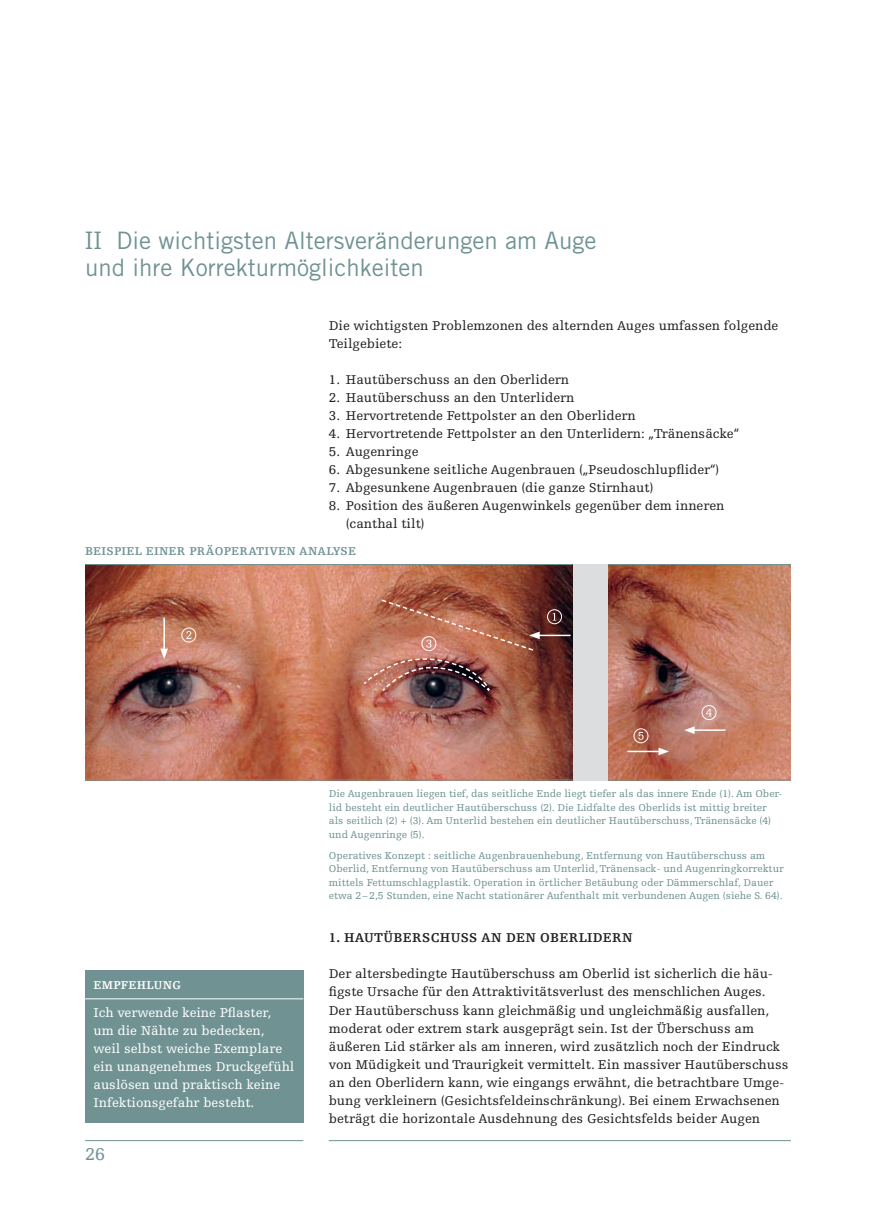
<style>
.page{position:relative;width:876px;height:1217px;background:#fff}
.page>*{position:absolute;margin:0;border:0;box-sizing:border-box;transform-origin:0 0}
.t1{font:24px/27px "Trade Gothic";color:#709293}
.t2{font:18px "Egyptienne F";color:#709293}
.t3{font:13.5px/18px "Egyptienne F";color:#231f20}
.t4{font:13.5px/18px "Egyptienne F";color:#fff}
.t5{font:700 13.5px "Egyptienne F";letter-spacing:.02em;color:#231f20}
.t6{font:700 12px "Egyptienne F";letter-spacing:.02em;color:#709293}
.t7{font:700 12px "Egyptienne F";letter-spacing:.02em;color:#fff}
.t8{font:10.5px/13.5px "Egyptienne F";color:#709293}
.s1{font-family:"The Serif";font-weight:300;font-size:25.65px}
</style>
<div class="page">
<hr style="left:85px;top:1139px;width:218px;height:1px;background:#709293">
<hr style="left:329px;top:1139px;width:462px;height:1px;background:#709293">
<div style="left:85px;top:564px;width:706px;height:216px;background:#dcdddf"></div>
<div style="left:85px;top:969px;width:218px;height:153px;background:#709293"></div>
<hr style="left:85px;top:998px;width:218px;height:1px;background:#fff">
<img style="left:608px;top:565px;width:183px;height:214px">
<svg style="left:706px;top:708px;width:6px;height:8px"></svg>
<div style="left:702px;top:705px;width:14px;height:14px;border:1px solid #fff;border-radius:50%"></div>
<svg style="left:638px;top:731px;width:6px;height:8px"></svg>
<div style="left:634px;top:728px;width:14px;height:15px;border:1px solid #fff;border-radius:50%"></div>
<hr style="left:692px;top:729px;width:33px;height:1px;background:#fff">
<svg style="left:684px;top:726px;width:11px;height:7px"></svg>
<hr style="left:628px;top:750px;width:33px;height:2px;background:#fff">
<svg style="left:658px;top:747px;width:11px;height:8px"></svg>
<img style="left:85px;top:565px;width:488px;height:214px">
<div style="left:547px;top:609px;width:15px;height:15px;border:1px solid #fff;border-radius:50%"></div>
<svg style="left:553px;top:612px;width:3px;height:8px"></svg>
<div style="left:181px;top:627px;width:15px;height:15px;border:1px solid #fff;border-radius:50%"></div>
<svg style="left:186px;top:631px;width:5px;height:7px"></svg>
<hr style="left:537px;top:634px;width:33px;height:2px;background:#fff">
<hr style="left:163px;top:618px;width:2px;height:32px;background:#fff">
<svg style="left:160px;top:648px;width:8px;height:11px"></svg>
<img style="left:363px;top:598px;width:177px;height:93px">
<hr style="left:85px;top:564px;width:488px;height:1px;background:#709293">
<hr style="left:608px;top:564px;width:183px;height:1px;background:#709293">
<hr style="left:85px;top:779px;width:488px;height:1px;background:#709293">
<hr style="left:608px;top:779px;width:183px;height:1px;background:#709293">
<h1 class="t1" style="left:85px;top:226px;width:513px"><span class="s1">II</span> Die wichtigsten Altersveränderungen am Auge und ihre Korrekturmöglichkeiten</h1>
<p class="t3" style="left:329px;top:317px;width:451px">Die wichtigsten Problemzonen des alternden Auges umfassen folgende<br>Teilgebiete:</p>
<p class="t3" style="left:329px;top:371px;width:242px">1. Hautüberschuss an den Oberlidern</p>
<p class="t3" style="left:329px;top:389px;width:247px">2. Hautüberschuss an den Unterlidern</p>
<p class="t3" style="left:329px;top:407px;width:308px">3. Hervortretende Fettpolster an den Oberlidern</p>
<p class="t3" style="left:329px;top:425px;width:412px">4. Hervortretende Fettpolster an den Unterlidern: „Tränensäcke“</p>
<p class="t3" style="left:329px;top:443px;width:91px">5. Augenringe</p>
<p class="t3" style="left:329px;top:461px;width:392px">6. Abgesunkene seitliche Augenbrauen („Pseudoschlupflider“)</p>
<p class="t3" style="left:329px;top:479px;width:326px">7. Abgesunkene Augenbrauen (die ganze Stirnhaut)</p>
<p class="t3" style="left:346px;top:497px;width:380px;text-indent:-17px">8. Position des äußeren Augenwinkels gegenüber dem inneren (canthal tilt)</p>
<p class="t6" style="left:85px;top:544px;width:271px">BEISPIEL EINER PRÄOPE RATIVEN ANALYSE</p>
<p class="t7" style="left:94px;top:978px;width:87px">EMPFEHLUNG</p>
<p class="t4" style="left:94px;top:1003px;width:202px">Ich verwende keine Pflaster, um die Nähte zu bedecken, weil selbst weiche Exemplare ein unangenehmes Druckgefühl auslösen und praktisch keine<br>Infektionsgefahr besteht.</p>
<h2 class="t2" style="left:85px;top:1144px;width:22px">26</h2>
<p class="t8" style="left:329px;top:787px;width:455px">Die Augenbrauen liegen tief, das seitliche Ende liegt tiefer als das innere Ende (1). Am Ober&shy;lid besteht ein deutlicher Hautüberschuss (2). Die Lidfalte des Oberlids ist mittig breiter als seitlich (2) + (3). Am Unterlid bestehen ein deutlicher Hautüberschuss, Tränensäcke (4) und Augenringe (5).</p>
<p class="t8" style="left:329px;top:848px;width:456px">Operatives Konzept : seitliche Augenbrauenhebung, Entfernung von Hautüberschuss am Oberlid, Entfernung von Hautüberschuss am Unterlid, Tränensack- und Augenringkorrektur mittels Fettumschlagplastik. Operation in örtlicher Betäubung oder Dämmerschlaf, Dauer etwa 2–2,5 Stunden, eine Nacht stationärer Aufenthalt mit verbundenen Augen (siehe S. 64).</p>
<p class="t5" style="left:329px;top:930px;width:222px">1. HAUTÜBERSCHUSS AN DEN OBE</p>
<p class="t5" style="left:569px;top:930px;width:65px">RLIDERN</p>
<p class="t3" style="left:329px;top:965px;width:461px">Der altersbedingte Hautüberschuss am Oberlid ist sicherlich die häu&shy;figste Ursache für den Attraktivitätsverlust des menschlichen Auges.<br>Der Hautüberschuss kann gleichmäßig und ungleichmäßig ausfallen, moderat oder extrem stark ausgeprägt sein. Ist der Überschuss am äußeren Lid stärker als am inneren, wird zusätzlich noch der Eindruck von Müdigkeit und Traurigkeit vermittelt. Ein massiver Hautüberschuss an den Oberlidern kann, wie eingangs erwähnt, die betrachtbare Umge&shy;bung verkleinern (Gesichtsfeldeinschränkung). Bei einem Erwachsenen beträgt die horizontale Ausdehnung des Gesichtsfelds beider Augen</p>
</div>
